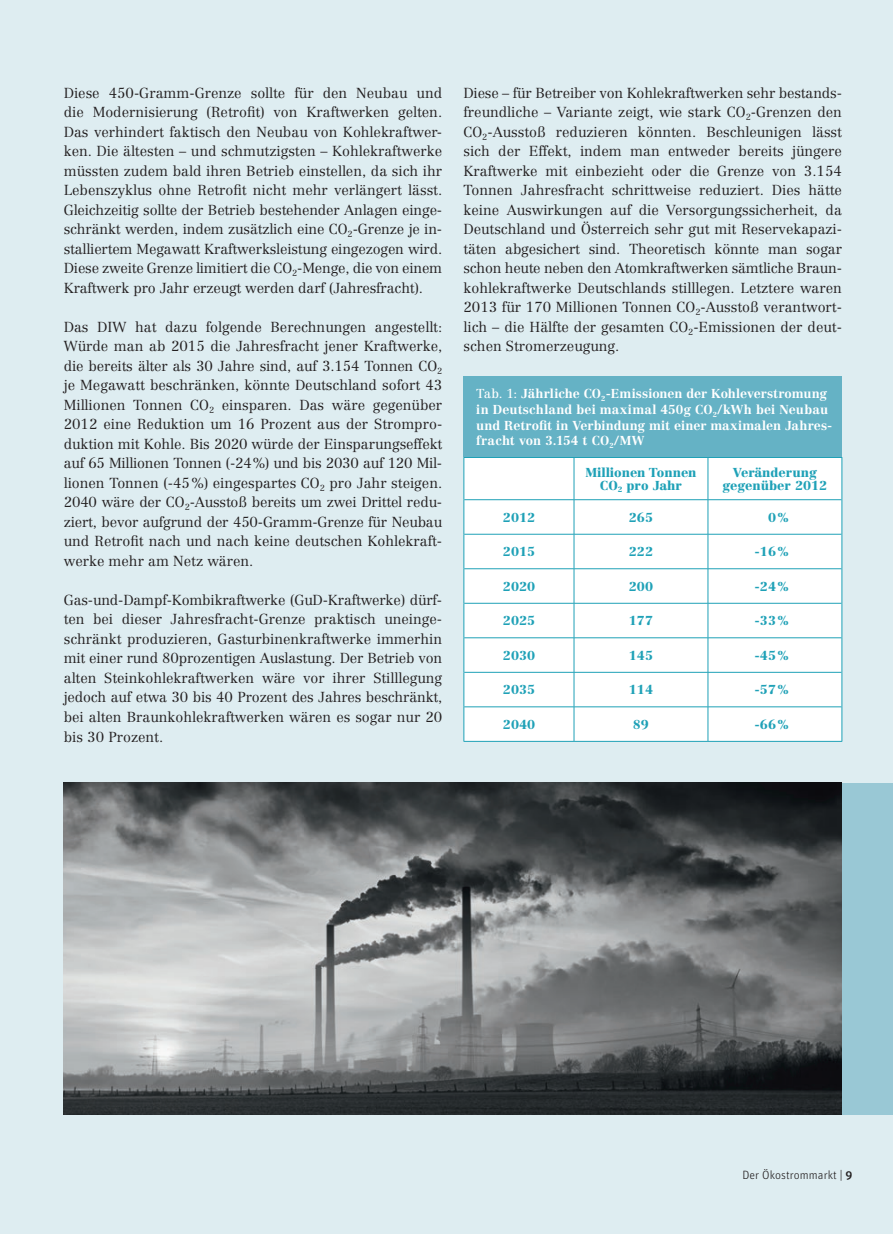
<style>
.page{position:relative;width:893px;height:1234px;background:#fff}
.page>*{position:absolute;margin:0;border:0;box-sizing:border-box;transform-origin:0 0}
.t1{font:300 14.25px/19.5px "Centennial";color:#231f20;text-align:justify}
.t2{font:700 12.75px/15.8px "Centennial";letter-spacing:.005em;color:#fff}
.t3{font:900 12.75px/13.5px "Centennial LT Std";color:#1fa1b7;text-align:center}
.t4{font:300 12px "Unit";letter-spacing:.005em;color:#231f20}
.s1{font-weight:400}
.s2{font-weight:500}
</style>
<div class="page">
<div style="left:0;top:0;width:893px;height:1233px;background:#deedf1"></div>
<div style="left:464px;top:458px;width:377px;height:41px;background:#fff"></div>
<div style="left:464px;top:500px;width:377px;height:240px;background:#fff"></div>
<hr style="left:463px;top:457px;width:111px;height:1px;background:#1fa1b7">
<hr style="left:574px;top:457px;width:134px;height:1px;background:#1fa1b7">
<hr style="left:574px;top:457px;width:1px;height:42px;background:#1fa1b7">
<hr style="left:708px;top:457px;width:134px;height:1px;background:#1fa1b7">
<hr style="left:708px;top:457px;width:1px;height:42px;background:#1fa1b7">
<hr style="left:464px;top:499px;width:110px;height:1px;background:#1fa1b7">
<hr style="left:574px;top:499px;width:134px;height:1px;background:#1fa1b7">
<hr style="left:574px;top:500px;width:1px;height:34px;background:#1fa1b7">
<hr style="left:708px;top:499px;width:133px;height:1px;background:#1fa1b7">
<hr style="left:708px;top:500px;width:1px;height:34px;background:#1fa1b7">
<hr style="left:464px;top:534px;width:110px;height:1px;background:#1fa1b7">
<hr style="left:574px;top:534px;width:134px;height:1px;background:#1fa1b7">
<hr style="left:574px;top:534px;width:1px;height:34px;background:#1fa1b7">
<hr style="left:708px;top:534px;width:133px;height:1px;background:#1fa1b7">
<hr style="left:708px;top:534px;width:1px;height:34px;background:#1fa1b7">
<hr style="left:464px;top:568px;width:110px;height:1px;background:#1fa1b7">
<hr style="left:574px;top:568px;width:134px;height:1px;background:#1fa1b7">
<hr style="left:574px;top:569px;width:1px;height:34px;background:#1fa1b7">
<hr style="left:708px;top:568px;width:133px;height:1px;background:#1fa1b7">
<hr style="left:708px;top:569px;width:1px;height:34px;background:#1fa1b7">
<hr style="left:464px;top:603px;width:110px;height:1px;background:#1fa1b7">
<hr style="left:574px;top:603px;width:134px;height:1px;background:#1fa1b7">
<hr style="left:574px;top:603px;width:1px;height:34px;background:#1fa1b7">
<hr style="left:708px;top:603px;width:133px;height:1px;background:#1fa1b7">
<hr style="left:708px;top:603px;width:1px;height:34px;background:#1fa1b7">
<hr style="left:464px;top:637px;width:110px;height:1px;background:#1fa1b7">
<hr style="left:574px;top:637px;width:134px;height:1px;background:#1fa1b7">
<hr style="left:574px;top:638px;width:1px;height:34px;background:#1fa1b7">
<hr style="left:708px;top:637px;width:133px;height:1px;background:#1fa1b7">
<hr style="left:708px;top:638px;width:1px;height:34px;background:#1fa1b7">
<hr style="left:464px;top:672px;width:110px;height:1px;background:#1fa1b7">
<hr style="left:574px;top:672px;width:134px;height:1px;background:#1fa1b7">
<hr style="left:574px;top:672px;width:1px;height:34px;background:#1fa1b7">
<hr style="left:708px;top:672px;width:133px;height:1px;background:#1fa1b7">
<hr style="left:708px;top:672px;width:1px;height:34px;background:#1fa1b7">
<hr style="left:464px;top:706px;width:110px;height:1px;background:#1fa1b7">
<hr style="left:574px;top:706px;width:134px;height:1px;background:#1fa1b7">
<hr style="left:574px;top:707px;width:1px;height:33px;background:#1fa1b7">
<hr style="left:708px;top:706px;width:133px;height:1px;background:#1fa1b7">
<hr style="left:708px;top:707px;width:1px;height:33px;background:#1fa1b7">
<hr style="left:463px;top:457px;width:1px;height:42px;background:#1fa1b7">
<hr style="left:841px;top:457px;width:1px;height:42px;background:#1fa1b7">
<hr style="left:463px;top:499px;width:1px;height:35px;background:#1fa1b7">
<hr style="left:841px;top:499px;width:1px;height:35px;background:#1fa1b7">
<hr style="left:463px;top:534px;width:1px;height:34px;background:#1fa1b7">
<hr style="left:841px;top:534px;width:1px;height:34px;background:#1fa1b7">
<hr style="left:463px;top:568px;width:1px;height:35px;background:#1fa1b7">
<hr style="left:841px;top:568px;width:1px;height:35px;background:#1fa1b7">
<hr style="left:463px;top:603px;width:1px;height:34px;background:#1fa1b7">
<hr style="left:841px;top:603px;width:1px;height:34px;background:#1fa1b7">
<hr style="left:463px;top:637px;width:1px;height:35px;background:#1fa1b7">
<hr style="left:841px;top:637px;width:1px;height:35px;background:#1fa1b7">
<hr style="left:463px;top:672px;width:1px;height:34px;background:#1fa1b7">
<hr style="left:841px;top:672px;width:1px;height:34px;background:#1fa1b7">
<hr style="left:463px;top:706px;width:1px;height:34px;background:#1fa1b7">
<hr style="left:841px;top:706px;width:1px;height:34px;background:#1fa1b7">
<hr style="left:463px;top:740px;width:111px;height:1px;background:#1fa1b7">
<hr style="left:574px;top:740px;width:134px;height:1px;background:#1fa1b7">
<hr style="left:708px;top:740px;width:134px;height:1px;background:#1fa1b7">
<div style="left:463px;top:376px;width:379px;height:81px;background:#65b2c5"></div>
<div style="left:842px;top:782px;width:51px;height:332px;background:#99c8d5"></div>
<img style="left:64px;top:782px;width:778px;height:332px">
<p class="t1" style="left:64px;top:83px;width:380px">Diese 450-Gramm-Grenze sollte für den Neubau und die Modernisierung (Retrofit) von Kraftwerken gelten.<br>Das verhindert faktisch den Neubau von Kohlekraftwer&shy;ken. Die ältesten – und schmutzigsten – Kohlekraftwerke müssten zudem bald ihren Betrieb einstellen, da sich ihr Lebenszyklus ohne Retrofit nicht mehr verlängert lässt.<br>Gleichzeitig sollte der Betrieb bestehender Anlagen einge&shy;schränkt werden, indem zusätzlich eine CO<sub>2</sub>-Grenze je in&shy;stalliertem Megawatt Kraftwerksleistung eingezogen wird.<br>Diese zweite Grenze limitiert die CO<sub>2</sub>-Menge, die von einem Kraftwerk pro Jahr erzeugt werden darf (Jahresfracht).</p>
<p class="t1" style="left:64px;top:317px;width:380px">Das DIW hat dazu folgende Berechnungen angestellt:<br>Würde man ab 2015 die Jahresfracht jener Kraftwerke, die bereits älter als 30 Jahre sind, auf 3.154 Tonnen CO<sub>2 </sub>je Megawatt beschränken, könnte Deutschland sofort 43<br>Millionen Tonnen CO<sub>2</sub> einsparen. Das wäre gegenüber 2012 eine Reduktion um 16 Prozent aus der Strompro&shy;duktion mit Kohle. Bis 2020 würde der Einsparungseffekt auf 65 Millionen Tonnen (-24%) und bis 2030 auf 120 Mil&shy;lionen Tonnen (-45%) eingespartes CO<sub>2</sub> pro Jahr steigen.<br>2040 wäre der CO<sub>2</sub>-Ausstoß bereits um zwei Drittel redu&shy;ziert, bevor aufgrund der 450-Gramm-Grenze für Neubau und Retrofit nach und nach keine deutschen Kohlekraft&shy;werke mehr am Netz wären.</p>
<p class="t1" style="left:64px;top:590px;width:380px">Gas-und-Dampf-Kombikraftwerke (GuD-Kraftwerke) dürf&shy;ten bei dieser Jahresfracht-Grenze praktisch uneinge&shy;schränkt produzieren, Gasturbinenkraftwerke immerhin mit einer rund 80prozentigen Auslastung. Der Betrieb von alten Steinkohlekraftwerken wäre vor ihrer Stilllegung jedoch auf etwa 30 bis 40 Prozent des Jahres beschränkt, bei alten Braunkohlekraftwerken wären es sogar nur 20 bis 30 Prozent.</p>
<p class="t1" style="left:463px;top:83px;width:380px">Diese – für Betreiber von Kohlekraftwerken sehr bestands&shy;freundliche – Variante zeigt, wie stark CO<sub>2</sub>-Grenzen den CO<sub>2</sub>-Ausstoß reduzieren könnten. Beschleunigen lässt sich der Effekt, indem man entweder bereits jüngere Kraftwerke mit einbezieht oder die Grenze von 3.154<br>Tonnen Jahresfracht schrittweise reduziert. Dies hätte keine Auswirkungen auf die Versorgungssicherheit, da Deutschland und Österreich sehr gut mit Reservekapazi&shy;täten abgesichert sind. Theoretisch könnte man sogar schon heute neben den Atomkraftwerken sämtliche Braun&shy;kohlekraftwerke Deutschlands stilllegen. Letztere waren 2013 für 170 Millionen Tonnen CO<sub>2</sub>-Ausstoß verantwort&shy;lich – die Hälfte der gesamten CO<sub>2</sub>-Emissionen der deut&shy;schen Stromerzeugung.</p>
<p class="t2" style="left:476px;top:385px;width:358px"><span class="s1">Tab. 1:</span> Jährliche CO<sub>2</sub>-Emissionen der Kohleverstromung in Deutschland bei maximal 450g CO<sub>2</sub>/kWh bei Neubau und Retrofit in Verbindung mit einer maximalen Jahres&shy;fracht von 3.154 t CO<sub>2</sub>/MW</p>
<p class="t3" style="left:585px;top:465px;width:113px">Millionen Tonnen<br>CO<sub>2</sub> pro Jahr</p>
<p class="t3" style="left:722px;top:465px;width:106px">Veränderung gegenüber 2012</p>
<p class="t3" style="left:503px;top:510px;width:34px">2012</p>
<p class="t3" style="left:629px;top:510px;width:26px">265</p>
<p class="t3" style="left:768px;top:510px;width:22px">0%</p>
<p class="t3" style="left:503px;top:544px;width:34px">2015</p>
<p class="t3" style="left:629px;top:544px;width:26px">222</p>
<p class="t3" style="left:754px;top:544px;width:36px">-16%</p>
<p class="t3" style="left:503px;top:579px;width:34px">2020</p>
<p class="t3" style="left:629px;top:579px;width:26px">200</p>
<p class="t3" style="left:754px;top:579px;width:36px">-24%</p>
<p class="t3" style="left:503px;top:613px;width:34px">2025</p>
<p class="t3" style="left:629px;top:613px;width:26px">177</p>
<p class="t3" style="left:754px;top:613px;width:36px">-33%</p>
<p class="t3" style="left:503px;top:648px;width:34px">2030</p>
<p class="t3" style="left:629px;top:648px;width:26px">145</p>
<p class="t3" style="left:754px;top:648px;width:36px">-45%</p>
<p class="t3" style="left:503px;top:682px;width:34px">2035</p>
<p class="t3" style="left:629px;top:682px;width:26px">114</p>
<p class="t3" style="left:754px;top:682px;width:36px">-57%</p>
<p class="t3" style="left:503px;top:717px;width:34px">2040</p>
<p class="t3" style="left:633px;top:717px;width:18px">89</p>
<p class="t3" style="left:754px;top:717px;width:36px">-66%</p>
<p class="t4" style="left:742px;top:1167px;width:112px">Der Ökostrommarkt | <span class="s2">9</span></p>
</div>
